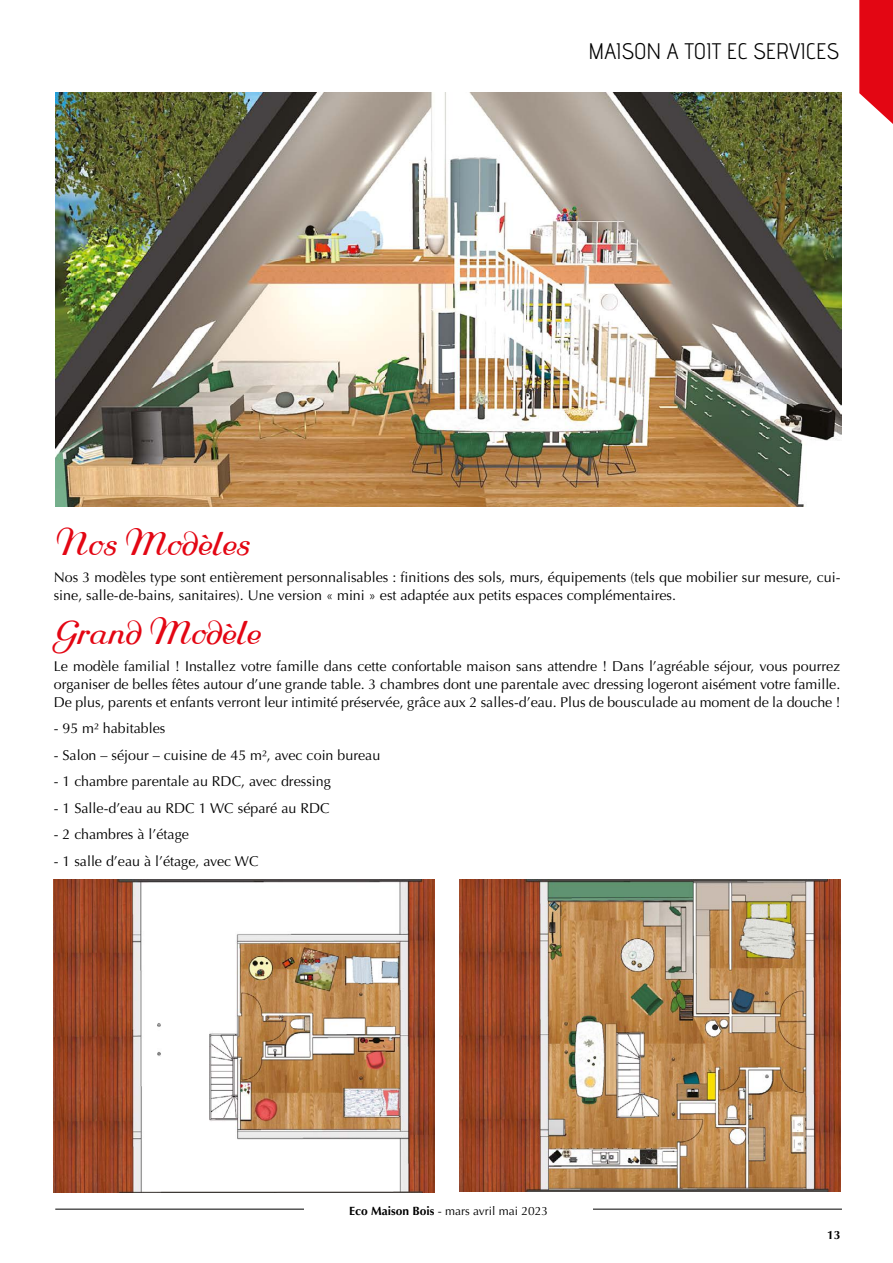
<style>
.page{position:relative;width:893px;height:1263px;background:#fff}
.page>*{position:absolute;margin:0;border:0;box-sizing:border-box;transform-origin:0 0}
.t1{font:36px "Rundkursiv";color:#e30613}
.t2{font:22.5px "advent";color:#000}
.t3{font:14.25px/18px "Optima";color:#000}
.t4{font:12px "Optima";color:#000}
.t5{font:700 12px "Optima";color:#000}
.s1{font-weight:700}
</style>
<div class="page">
<hr style="left:55px;top:1209px;width:787px;height:1px;background:#000">
<div style="left:304px;top:1201px;width:289px;height:16px;background:#fff"></div>
<svg style="left:859px;top:0;width:34px;height:124px;background:#e62732"></svg>
<img style="left:54px;top:879px;width:380px;height:313px">
<img style="left:460px;top:879px;width:380px;height:312px">
<img style="left:55px;top:93px;width:787px;height:414px">
<h2 class="t2" style="left:589px;top:37px;width:252px">MAISON A TOIT EC SERVICES</h2>
<h1 class="t1" style="left:54px;top:525px;width:196px">Nos Modèles</h1>
<p class="t3" style="left:54px;top:568px;width:788px">Nos 3 modèles type sont entièrement personnalisables : finitions des sols, murs, équipements (tels que mobilier sur mesure, cui&shy;sine, salle-de-bains, sanitaires). Une version « mini » est adaptée aux petits espaces complémentaires.</p>
<h1 class="t1" style="left:54px;top:614px;width:207px">Grand Modèle</h1>
<p class="t3" style="left:54px;top:657px;width:788px;text-align:justify">Le modèle familial ! Installez votre famille dans cette confortable maison sans attendre ! Dans l’agréable séjour, vous pourrez organiser de belles fêtes autour d’une grande table. 3 chambres dont une parentale avec dressing logeront aisément votre famille.<br>De plus, parents et enfants verront leur intimité préservée, grâce aux 2 salles-d’eau. Plus de bousculade au moment de la douche !</p>
<p class="t3" style="left:54px;top:719px;width:113px">- 95 m² habitables</p>
<p class="t3" style="left:54px;top:746px;width:328px">- Salon – séjour – cuisine de 45 m², avec coin bureau</p>
<p class="t3" style="left:54px;top:772px;width:279px">- 1 chambre parentale au RDC, avec dressing</p>
<p class="t3" style="left:54px;top:799px;width:277px">- 1 Salle-d’eau au RDC 1 WC séparé au RDC</p>
<p class="t3" style="left:54px;top:825px;width:137px">- 2 chambres à l’étage</p>
<p class="t3" style="left:54px;top:852px;width:206px">- 1 salle d’eau à l’étage, avec WC</p>
<p class="t4" style="left:349px;top:1203px;width:201px"><span class="s1">Eco Maison Bois</span> - mars avril mai 2023</p>
<p class="t5" style="left:827px;top:1228px;width:15px">13</p>
</div>
